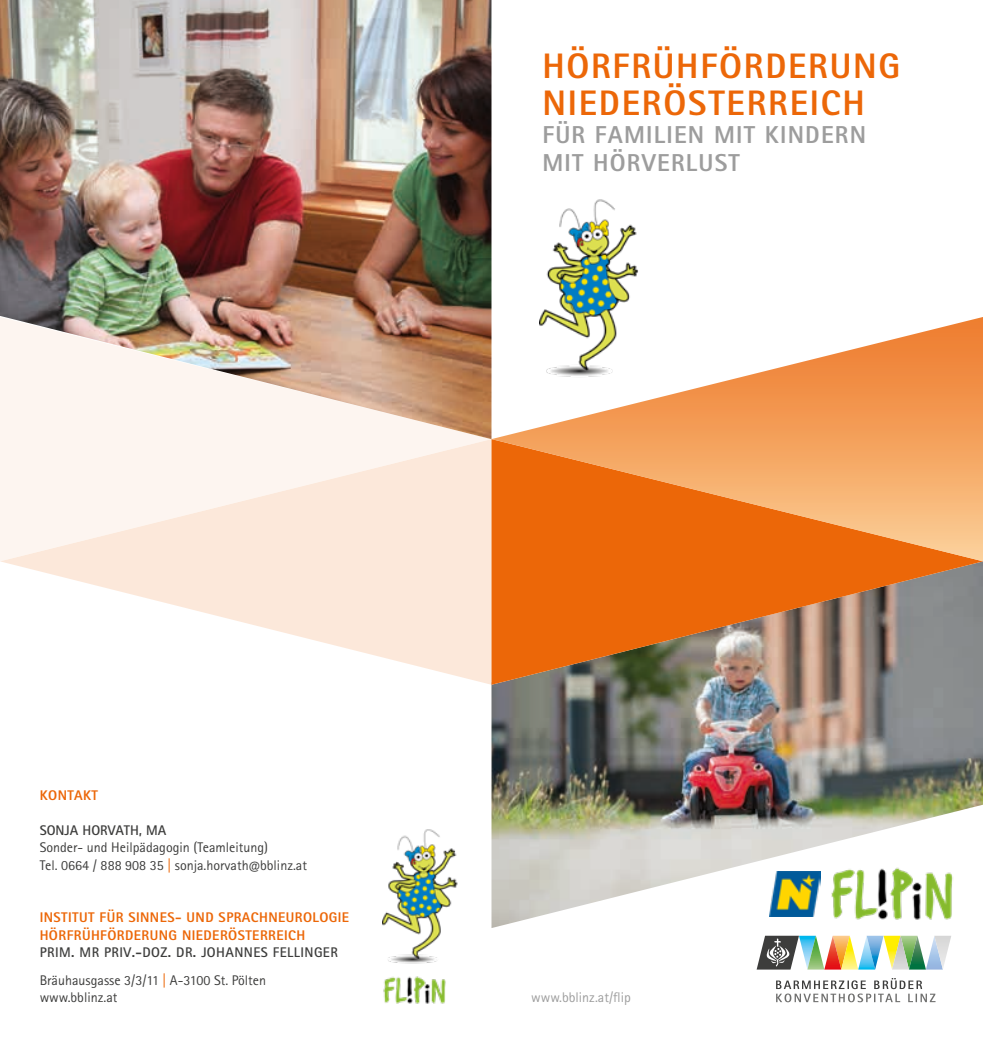
<style>
.page{position:relative;width:983px;height:1042px;background:#fff}
.page>*{position:absolute;margin:0;border:0;box-sizing:border-box;transform-origin:0 0}
.t1{font:800 35.35px/36.8px "Rotis Sans Serif Pro";letter-spacing:.05em;color:#ec6708}
.t2{font:800 24.5px/28px "Rotis Sans Serif Pro";letter-spacing:.05em;color:#9d9d9d}
.t3{font:14px/17.5px "Rotis Sans Serif Pro";color:#3d3d3c}
.t4{font:800 14px/17.5px "Rotis Sans Serif Pro";letter-spacing:.03em;color:#ec6708}
.t5{font:700 14px/27.5px "Rotis Sans Serif Pro";letter-spacing:.03em;color:#3d3d3c}
.t6{font:14px "Rotis Sans Serif Pro";color:#9d9d9d}
.t7{font:700 14px "Rotis Sans Serif Pro";color:#3d3d3c}
.s1{color:#ec6708}
.s2{font-weight:400}
.s3{font-weight:400;color:#ec6708}
</style>
<div class="page">
<img style="left:0;top:0;width:982px;height:1004px">
<h1 class="t1" style="left:542px;top:47px;width:359px">HÖRFRÜHFÖRDERUNG<br>NIEDERÖSTERREICH</h1>
<h2 class="t2" style="left:542px;top:120px;width:325px">FÜR FAMILIEN MIT KINDERN<br>MIT HÖRVERLUST</h2>
<p class="t4" style="left:40px;top:786px;width:60px">KONTAKT</p>
<p class="t7" style="left:40px;top:821px;width:128px">SONJA HORVATH, MA</p>
<p class="t3" style="left:40px;top:839px;width:269px">Sonder- und Heilpädagogin (Teamleitung)<br>Tel. 0664 / 888 908 35 <span class="s1">|</span> sonja.horvath@bblinz.at</p>
<p class="t4" style="left:40px;top:908px;width:311px">INSTITUT FÜR SINNES- UND SPRACHNEUROLOGIE<br>HÖRFRÜHFÖRDERUNG NIEDERÖSTERREICH</p>
<p class="t5" style="left:40px;top:939px;width:299px">PRIM. MR PRIV.-DOZ. DR. JOHANNES FELLINGER<br><span class="s2">Bräuhausgasse 3/3/11</span> <span class="s3">|</span> <span class="s2">A-3100 St. Pölten</span></p>
<p class="t3" style="left:40px;top:989px;width:79px">www.bblinz.at</p>
<p class="t6" style="left:531px;top:989px;width:101px">www.bblinz.at/flip</p>
</div>
